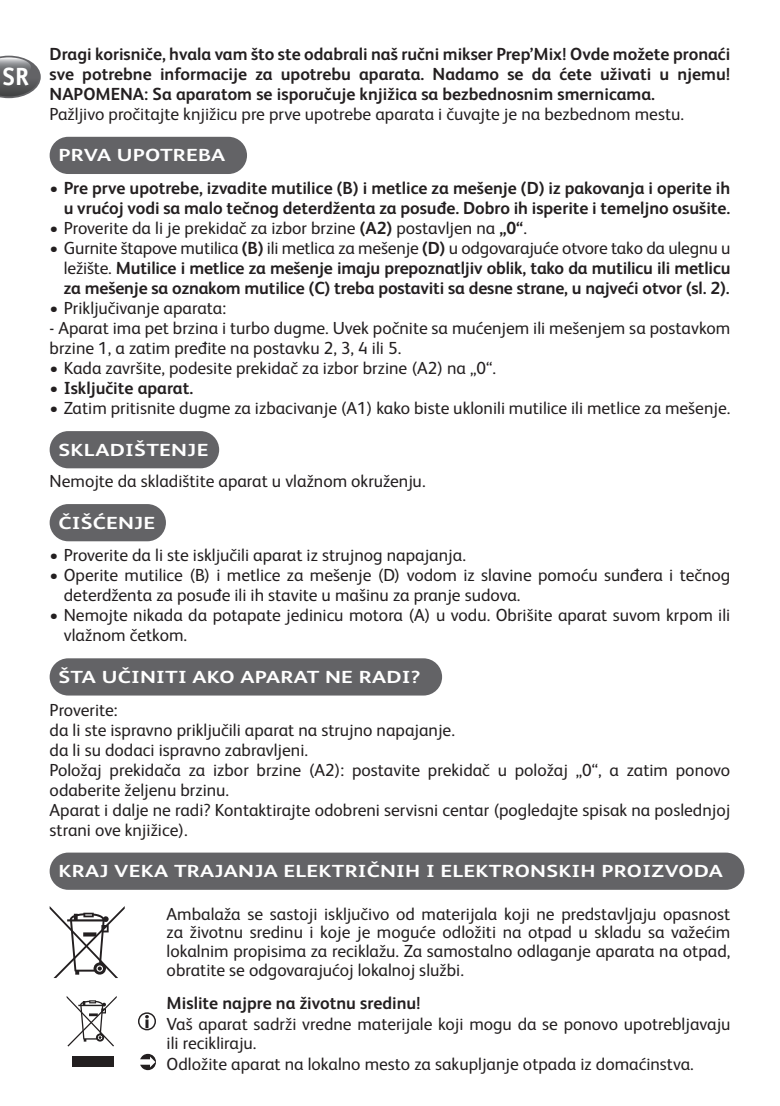
<style>
.page{position:relative;width:780px;height:1106px;background:#fff}
.page>*{position:absolute;margin:0;border:0;box-sizing:border-box;transform-origin:0 0}
.t1{font:700 25px "Officina Sans";color:#fff}
.t2{font:17.5px/20px "FS Albert Pro";color:#231f20}
.t3{font:700 17.5px/20px "FS Albert Pro";color:#231f20;text-align:justify}
.t4{font:700 17.5px "FS Albert Pro";letter-spacing:.01em;color:#fff;scale:1.25 1}
.s1{font-weight:400}
.s2{font-weight:700}
</style>
<div class="page">
<svg style="left:0;top:56px;width:41px;height:42px"></svg>
<div style="left:50px;top:137px;width:197px;height:37px;background:#636366;border-radius:19px"></div>
<div style="left:50px;top:431px;width:169px;height:37px;background:#636366;border-radius:19px"></div>
<div style="left:50px;top:504px;width:116px;height:37px;background:#636366;border-radius:19px"></div>
<div style="left:50px;top:658px;width:392px;height:37px;background:#636366;border-radius:19px"></div>
<div style="left:50px;top:852px;width:694px;height:37px;background:#636366;border-radius:19px"></div>
<svg style="left:50px;top:906px;width:75px;height:72px"></svg>
<div style="left:72px;top:1056px;width:42px;height:10px;background:#231f20"></div>
<svg style="left:67px;top:996px;width:50px;height:50px"></svg>
<svg style="left:138px;top:1012px;width:18px;height:18px"></svg>
<svg style="left:140px;top:1053px;width:16px;height:17px"></svg>
<h1 class="t1" style="left:3px;top:61px;width:27px">SR</h1>
<p class="t3" style="left:50px;top:43px;width:682px">Dragi korisniče, hvala vam što ste odabrali naš ručni mikser Prep’Mix! Ovde možete pronaći sve potrebne informacije za upotrebu aparata. Nadamo se da ćete uživati u njemu!<br>NAPOMENA: Sa aparatom se isporučuje knjižica sa bezbednosnim smernicama.</p>
<p class="t2" style="left:50px;top:102px;width:636px">Pažljivo pročitajte knjižicu pre prve upotrebe aparata i čuvajte je na bezbednom mestu.</p>
<p class="t4" style="left:58px;top:143px;width:135px">PRVA UPOTREBA</p>
<p class="t3" style="left:50px;top:177px;width:682px;text-align:right"><span class="s1">•</span> Pre prve upotrebe, izvadite mutilice (B) i metlice za mešenje (D) iz pakovanja i operite ih u vrućoj vodi sa malo tečnog deterdženta za posuđe. Dobro ih isperite i temeljno osušite.</p>
<p class="t2" style="left:50px;top:217px;width:479px">• Proverite da li je prekidač za izbor brzine <span class="s2">(A2)</span> postavljen na <span class="s2">„0“</span>.</p>
<p class="t3" style="left:64px;top:237px;width:668px;text-indent:-14px"><span class="s1">• Gurnite štapove mutilica</span> (B) <span class="s1">ili metlica za mešenje</span> (D) <span class="s1">u odgovarajuće otvore tako da ulegnu u ležište.</span> Mutilice i metlice za mešenje imaju prepoznatljiv oblik, tako da mutilicu ili metlicu za mešenje sa oznakom mutilice (C) treba postaviti sa desne strane, u najveći otvor (sl. 2).</p>
<p class="t2" style="left:50px;top:297px;width:178px">• Priključivanje aparata:</p>
<p class="t2" style="left:50px;top:317px;width:682px">- Aparat ima pet brzina i turbo dugme. Uvek počnite sa mućenjem ili mešenjem sa postavkom brzine 1, a zatim pređite na postavku 2, 3, 4 ili 5.</p>
<p class="t2" style="left:50px;top:357px;width:448px">• Kada završite, podesite prekidač za izbor brzine (A2) na „0“.</p>
<p class="t3" style="left:50px;top:377px;width:145px"><span class="s1">•</span> Isključite aparat.</p>
<p class="t2" style="left:50px;top:397px;width:682px">• Zatim pritisnite dugme za izbacivanje (A1) kako biste uklonili mutilice ili metlice za mešenje.</p>
<p class="t4" style="left:58px;top:437px;width:121px">SKLADIŠTENJE</p>
<p class="t2" style="left:50px;top:470px;width:377px">Nemojte da skladištite aparat u vlažnom okruženju.</p>
<p class="t4" style="left:58px;top:510px;width:79px">ČIŠĆENJE</p>
<p class="t2" style="left:50px;top:544px;width:418px">• Proverite da li ste isključili aparat iz strujnog napajanja.</p>
<p class="t2" style="left:64px;top:564px;width:668px;text-indent:-14px">• Operite mutilice (B) i metlice za mešenje (D) vodom iz slavine pomoću sunđera i tečnog deterdženta za posuđe ili ih stavite u mašinu za pranje sudova.</p>
<p class="t2" style="left:64px;top:604px;width:668px;text-indent:-14px">• Nemojte nikada da potapate jedinicu motora (A) u vodu. Obrišite aparat suvom krpom ili vlažnom četkom.</p>
<p class="t4" style="left:58px;top:664px;width:291px">ŠTA UČINITI AKO APARAT NE RADI?</p>
<p class="t2" style="left:50px;top:698px;width:682px">Proverite:<br>da li ste ispravno priključili aparat na strujno napajanje.<br>da li su dodaci ispravno zabravljeni.<br>Položaj prekidača za izbor brzine (A2): postavite prekidač u položaj „0“, a zatim ponovo odaberite željenu brzinu.<br>Aparat i dalje ne radi? Kontaktirajte odobreni servisni centar (pogledajte spisak na poslednjoj strani ove knjižice).</p>
<p class="t4" style="left:58px;top:859px;width:533px">KRAJ VEKA TRAJANJA ELEKTRIČNIH I ELEKTRONSKIH PROIZVODA</p>
<p class="t2" style="left:167px;top:902px;width:565px;line-height:18.8px;text-align:justify">Ambalaža se sastoji isključivo od materijala koji ne predstavljaju opasnost za životnu sredinu i koje je moguće odložiti na otpad u skladu sa važećim lokalnim propisima za reciklažu. Za samostalno odlaganje aparata na otpad, obratite se odgovarajućoj lokalnoj službi.</p>
<p class="t3" style="left:167px;top:992px;width:256px">Mislite najpre na životnu sredinu!</p>
<p class="t2" style="left:167px;top:1013px;width:565px;line-height:18.8px">Vaš aparat sadrži vredne materijale koji mogu da se ponovo upotrebljavaju ili recikliraju.</p>
<p class="t2" style="left:167px;top:1052px;width:528px">Odložite aparat na lokalno mesto za sakupljanje otpada iz domaćinstva.</p>
</div>
